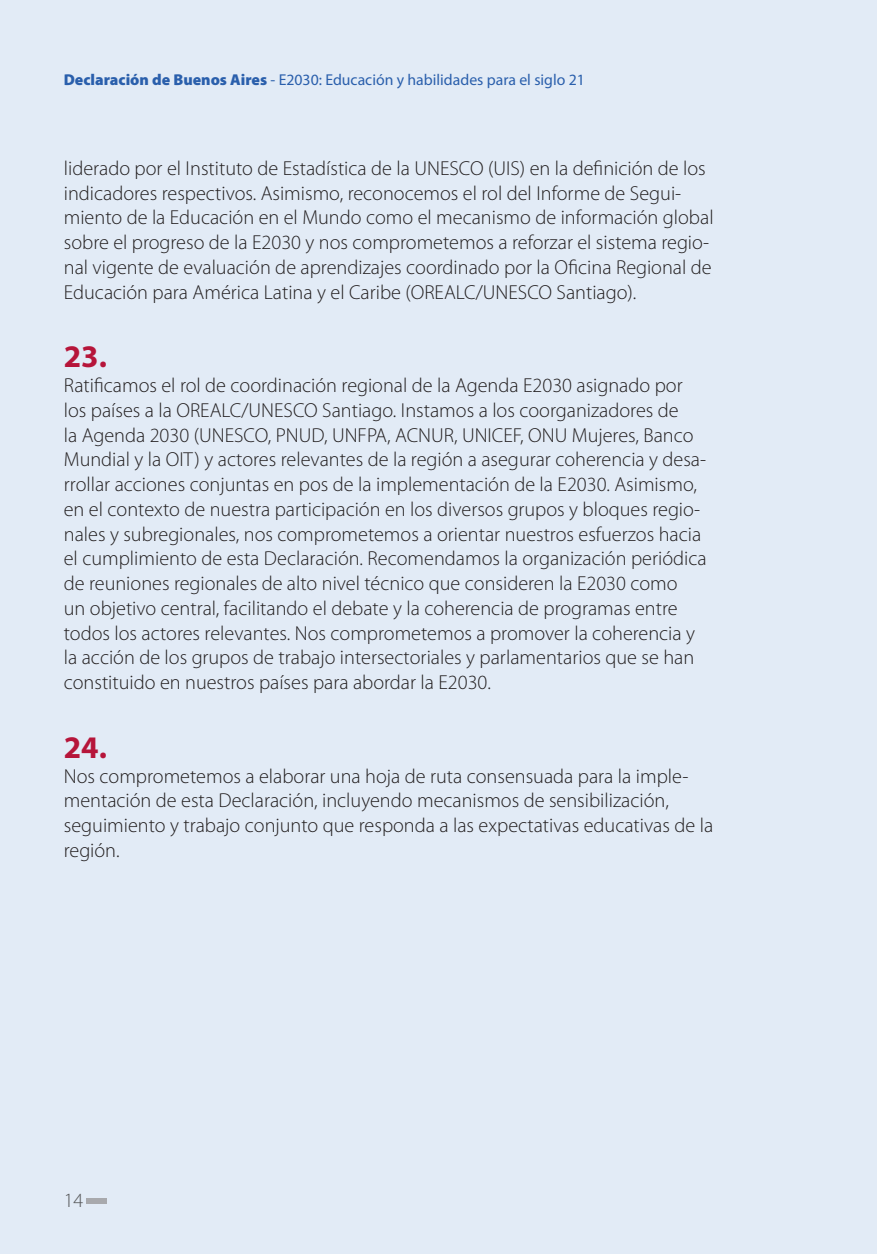
<style>
.page{position:relative;width:877px;height:1254px;background:#fff}
.page>*{position:absolute;margin:0;border:0;box-sizing:border-box;transform-origin:0 0}
.NUMERO_DESTACADO{font:700 31.5px "Myriad Pro";color:#b6153a}
.BASE_TEXTO_ESPAÑOL{font:300 20.25px/24.8px "Myriad Pro";color:#231f20}
.t1{font:300 20.25px "Myriad Pro";color:#57585a}
.t2{font:15.75px "Myriad Pro";color:#2a5fac}
.s1{font-weight:900}
</style>
<div class="page">
<div style="left:0;top:0;width:876px;height:1253px;background:#e2ebf6"></div>
<div style="left:87px;top:1197px;width:20px;height:6px;background:#a8a9ad"></div>
<p class="t2" style="left:64px;top:70px;width:522px"><span class="s1">Declaración de Buenos Aires</span> - E2030: Educación y habilidades para el siglo 21</p>
<p class="BASE_TEXTO_ESPAÑOL" style="left:64px;top:155px;width:651px">liderado por el Instituto de Estadística de la UNESCO (UIS) en la definición de los indicadores respectivos. Asimismo, reconocemos el rol del Informe de Segui&shy;miento de la Educación en el Mundo como el mecanismo de información global sobre el progreso de la E2030 y nos comprometemos a reforzar el sistema regio&shy;nal vigente de evaluación de aprendizajes coordinado por la Oficina Regional de Educación para América Latina y el Caribe (OREALC/UNESCO Santiago).</p>
<p class="NUMERO_DESTACADO" style="left:64px;top:336px;width:45px">23.</p>
<p class="BASE_TEXTO_ESPAÑOL" style="left:64px;top:372px;width:644px">Ratificamos el rol de coordinación regional de la Agenda E2030 asignado por los países a la OREALC/UNESCO Santiago. Instamos a los coorganizadores de<br>la Agenda 2030 (UNESCO, PNUD, UNFPA, ACNUR, UNICEF, ONU Mujeres, Banco Mundial y la OIT) y actores relevantes de la región a asegurar coherencia y desa&shy;rrollar acciones conjuntas en pos de la implementación de la E2030. Asimismo, en el contexto de nuestra participación en los diversos grupos y bloques regio&shy;nales y subregionales, nos comprometemos a orientar nuestros esfuerzos hacia el cumplimiento de esta Declaración. Recomendamos la organización periódica de reuniones regionales de alto nivel técnico que consideren la E2030 como<br>un objetivo central, facilitando el debate y la coherencia de programas entre todos los actores relevantes. Nos comprometemos a promover la coherencia y la acción de los grupos de trabajo intersectoriales y parlamentarios que se han constituido en nuestros países para abordar la E2030.</p>
<p class="NUMERO_DESTACADO" style="left:64px;top:726px;width:45px">24.</p>
<p class="BASE_TEXTO_ESPAÑOL" style="left:64px;top:763px;width:650px">Nos comprometemos a elaborar una hoja de ruta consensuada para la imple&shy;mentación de esta Declaración, incluyendo mecanismos de sensibilización, seguimiento y trabajo conjunto que responda a las expectativas educativas de la región.</p>
<p class="t1" style="left:64px;top:1187px;width:21px">14</p>
</div>
